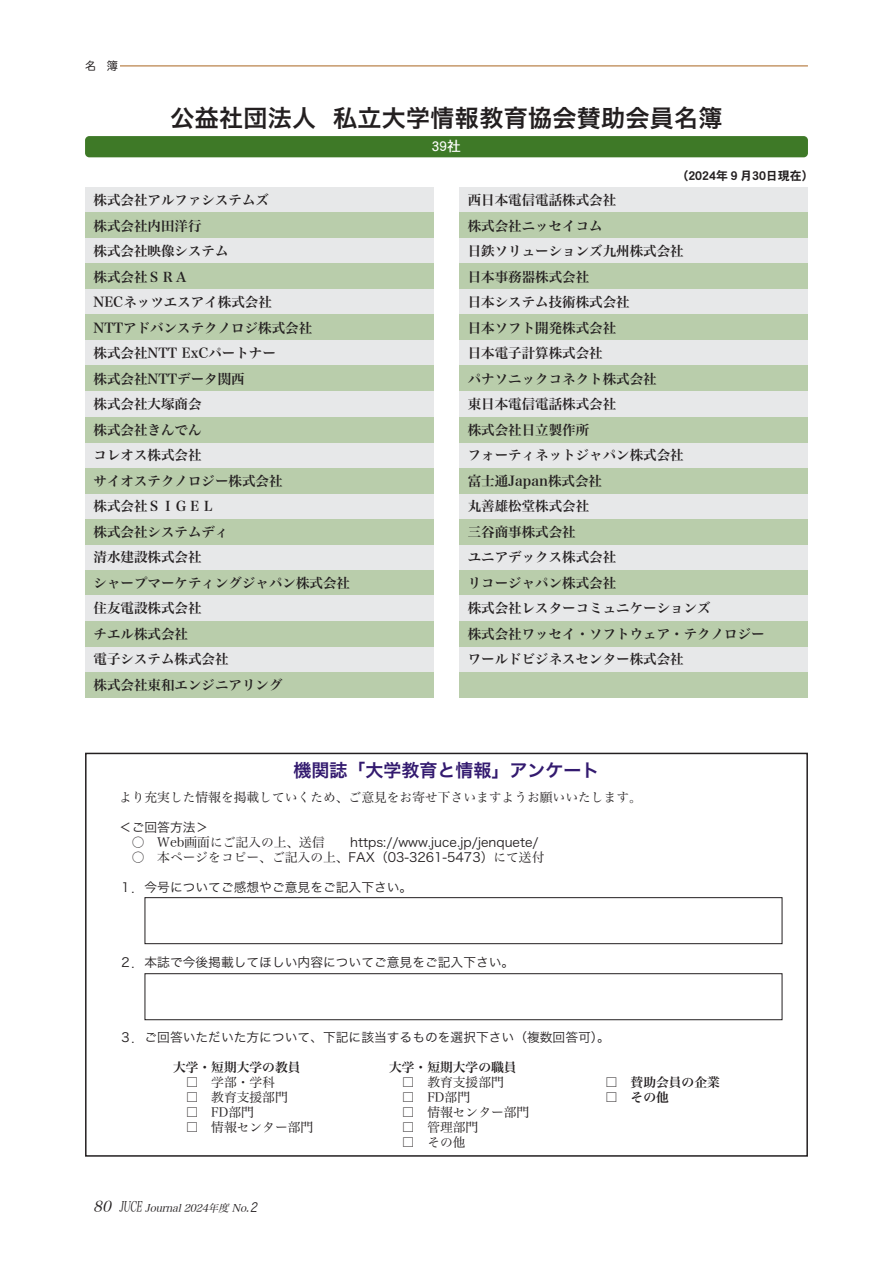
<style>
.page{position:relative;width:893px;height:1263px;background:#fff}
.page>*{position:absolute;margin:0;border:0;box-sizing:border-box;transform-origin:0 0}
.t1{font:24px "Hira Kaku Pro W6";letter-spacing:.015em;color:#231f20}
.t2{font:18px "Hira Kaku Pro W6";color:#331a6f}
.t3{font:13.8px "Heisei Kaku Gothic W5";color:#fff}
.t4{font:13.5px/25.5px "Hira Min Pro W6";color:#231f20}
.t5{font:12.75px "Hira Min Pro W3";color:#231f20}
.t6{font:12.75px "Hira Kaku Pro W3";color:#231f20}
.t7{font:12.75px "Hira Min Pro W6";color:#231f20}
.t8{font:12px "DFHS Gothic W7 MP RKSJ H";color:#231f20}
.t9{font:11.25px "Hira Maru Pro W4";color:#231f20}
.t10{font:italic 10.5px "Hira Min Pro W3";color:#231f20}
.s1{font-family:"Hira Kaku Pro W3"}
.s2{font-size:15px}
.s3{font-style:normal;font-size:14.4px}
.s4{font-family:"Hira Kaku Pro W3";font-size:12.6px}
</style>
<div class="page">
<div style="left:85px;top:753px;width:723px;height:404px;border:2px solid #231f20"></div>
<hr style="left:85px;top:66px;width:723px;height:1px;background:#a96520">
<div style="left:85px;top:60px;width:34px;height:14px;background:#fff"></div>
<div style="left:145px;top:897px;width:637px;height:47px;border:1px solid #231f20"></div>
<div style="left:145px;top:973px;width:637px;height:47px;border:1px solid #231f20"></div>
<div style="left:85px;top:136px;width:723px;height:21px;background:#3e7927;border-radius:4px"></div>
<div style="left:85px;top:187px;width:349px;height:26px;background:#e7e8e9"></div>
<div style="left:85px;top:238px;width:349px;height:26px;background:#e7e8e9"></div>
<div style="left:85px;top:213px;width:349px;height:25px;background:#b9cdab"></div>
<div style="left:85px;top:289px;width:349px;height:26px;background:#e7e8e9"></div>
<div style="left:85px;top:264px;width:349px;height:25px;background:#b9cdab"></div>
<div style="left:85px;top:340px;width:349px;height:26px;background:#e7e8e9"></div>
<div style="left:85px;top:315px;width:349px;height:25px;background:#b9cdab"></div>
<div style="left:85px;top:366px;width:349px;height:25px;background:#b9cdab"></div>
<div style="left:85px;top:391px;width:349px;height:26px;background:#e7e8e9"></div>
<div style="left:85px;top:442px;width:349px;height:26px;background:#e7e8e9"></div>
<div style="left:85px;top:417px;width:349px;height:25px;background:#b9cdab"></div>
<div style="left:85px;top:493px;width:349px;height:26px;background:#e7e8e9"></div>
<div style="left:85px;top:468px;width:349px;height:25px;background:#b9cdab"></div>
<div style="left:85px;top:544px;width:349px;height:26px;background:#e7e8e9"></div>
<div style="left:85px;top:519px;width:349px;height:25px;background:#b9cdab"></div>
<div style="left:85px;top:570px;width:349px;height:25px;background:#b9cdab"></div>
<div style="left:85px;top:595px;width:349px;height:26px;background:#e7e8e9"></div>
<div style="left:85px;top:646px;width:349px;height:26px;background:#e7e8e9"></div>
<div style="left:85px;top:621px;width:349px;height:25px;background:#b9cdab"></div>
<div style="left:85px;top:672px;width:349px;height:25px;background:#b9cdab"></div>
<div style="left:459px;top:187px;width:349px;height:26px;background:#e7e8e9"></div>
<div style="left:459px;top:238px;width:349px;height:26px;background:#e7e8e9"></div>
<div style="left:459px;top:213px;width:349px;height:25px;background:#b9cdab"></div>
<div style="left:459px;top:289px;width:349px;height:26px;background:#e7e8e9"></div>
<div style="left:459px;top:264px;width:349px;height:25px;background:#b9cdab"></div>
<div style="left:459px;top:340px;width:349px;height:26px;background:#e7e8e9"></div>
<div style="left:459px;top:315px;width:349px;height:25px;background:#b9cdab"></div>
<div style="left:459px;top:366px;width:349px;height:25px;background:#b9cdab"></div>
<div style="left:459px;top:391px;width:349px;height:26px;background:#e7e8e9"></div>
<div style="left:459px;top:442px;width:349px;height:26px;background:#e7e8e9"></div>
<div style="left:459px;top:417px;width:349px;height:25px;background:#b9cdab"></div>
<div style="left:459px;top:493px;width:349px;height:26px;background:#e7e8e9"></div>
<div style="left:459px;top:468px;width:349px;height:25px;background:#b9cdab"></div>
<div style="left:459px;top:544px;width:349px;height:26px;background:#e7e8e9"></div>
<div style="left:459px;top:519px;width:349px;height:25px;background:#b9cdab"></div>
<div style="left:459px;top:570px;width:349px;height:25px;background:#b9cdab"></div>
<div style="left:459px;top:595px;width:349px;height:26px;background:#e7e8e9"></div>
<div style="left:459px;top:646px;width:349px;height:26px;background:#e7e8e9"></div>
<div style="left:459px;top:621px;width:349px;height:25px;background:#b9cdab"></div>
<div style="left:459px;top:672px;width:349px;height:25px;background:#b9cdab"></div>
<p class="t9" style="left:85px;top:56px;width:35px">名 簿</p>
<h1 class="t1" style="left:171px;top:97px;width:553px">公益社団法人 私立大学情報教育協会賛助会員名簿</h1>
<p class="t3" style="left:432px;top:139px;width:31px">39社</p>
<p class="t8" style="left:676px;top:170px;width:139px">（2024年９月30日現在）</p>
<p class="t4" style="left:94px;top:186px;width:258px">株式会社アルファシステムズ<br>株式会社内田洋行<br>株式会社映像システム<br>株式会社ＳＲＡ<br>NECネッツエスアイ株式会社<br>NTTアドバンステクノロジ株式会社<br>株式会社NTT ExCパートナー<br>株式会社NTTデータ関西<br>株式会社大塚商会<br>株式会社きんでん<br>コレオス株式会社<br>サイオステクノロジー株式会社<br>株式会社ＳＩＧＥＬ<br>株式会社システムディ<br>清水建設株式会社<br>シャープマーケティングジャパン株式会社住友電設株式会社<br>チエル株式会社<br>電子システム株式会社<br>株式会社東和エンジニアリング</p>
<p class="t4" style="left:468px;top:186px;width:298px">西日本電信電話株式会社<br>株式会社ニッセイコム<br>日鉄ソリューションズ九州株式会社<br>日本事務器株式会社<br>日本システム技術株式会社<br>日本ソフト開発株式会社<br>日本電子計算株式会社<br>パナソニックコネクト株式会社<br>東日本電信電話株式会社<br>株式会社日立製作所<br>フォーティネットジャパン株式会社<br>富士通Japan株式会社<br>丸善雄松堂株式会社<br>三谷商事株式会社<br>ユニアデックス株式会社<br>リコージャパン株式会社<br>株式会社レスターコミュニケーションズ<br>株式会社ワッセイ・ソフトウェア・テクノロジーワールドビジネスセンター株式会社</p>
<h2 class="t2" style="left:293px;top:754px;width:308px">機関誌「大学教育と情報」アンケート</h2>
<p class="t5" style="left:119px;top:786px;width:524px">より充実した情報を掲載していくため、ご意見をお寄せ下さいますようお願いいたします。</p>
<p class="t6" style="left:119px;top:816px;width:91px">＜ご回答方法＞</p>
<p class="t5" style="left:132px;top:831px;width:194px">○ Web画面にご記入の上、送信</p>
<p class="t6" style="left:350px;top:831px;width:190px">https://www.juce.jp/jenquete/</p>
<p class="t5" style="left:132px;top:846px;width:414px">○ 本ページをコピー、ご記入の上、<span class="s1">FAX（03-3261-5473）</span>にて送付</p>
<p class="t6" style="left:119px;top:876px;width:295px">１．今号についてご感想やご意見をご記入下さい。</p>
<p class="t6" style="left:119px;top:951px;width:397px">２．本誌で今後掲載してほしい内容についてご意見をご記入下さい。</p>
<p class="t6" style="left:119px;top:1026px;width:492px">３．ご回答いただいた方について、下記に該当するものを選択下さい（複数回答可）。</p>
<p class="t7" style="left:173px;top:1056px;width:129px">大学・短期大学の教員</p>
<p class="t7" style="left:389px;top:1056px;width:129px">大学・短期大学の職員</p>
<p class="t5" style="left:186px;top:1071px;width:91px">□ 学部・学科</p>
<p class="t5" style="left:402px;top:1071px;width:103px">□ 教育支援部門</p>
<p class="t7" style="left:605px;top:1071px;width:116px">□ 賛助会員の企業</p>
<p class="t5" style="left:186px;top:1086px;width:103px">□ 教育支援部門</p>
<p class="t5" style="left:402px;top:1086px;width:70px">□ FD部門</p>
<p class="t7" style="left:605px;top:1086px;width:65px">□ その他</p>
<p class="t5" style="left:186px;top:1101px;width:70px">□ FD部門</p>
<p class="t5" style="left:402px;top:1101px;width:129px">□ 情報センター部門</p>
<p class="t5" style="left:186px;top:1116px;width:129px">□ 情報センター部門</p>
<p class="t5" style="left:402px;top:1116px;width:78px">□ 管理部門</p>
<p class="t5" style="left:402px;top:1131px;width:65px">□ その他</p>
<p class="t10" style="left:93px;top:1199px;width:169px"><span class="s2">80</span> <span class="s3">JUCE</span> Journal 2024年度 No.<span class="s4">2</span></p>
</div>
